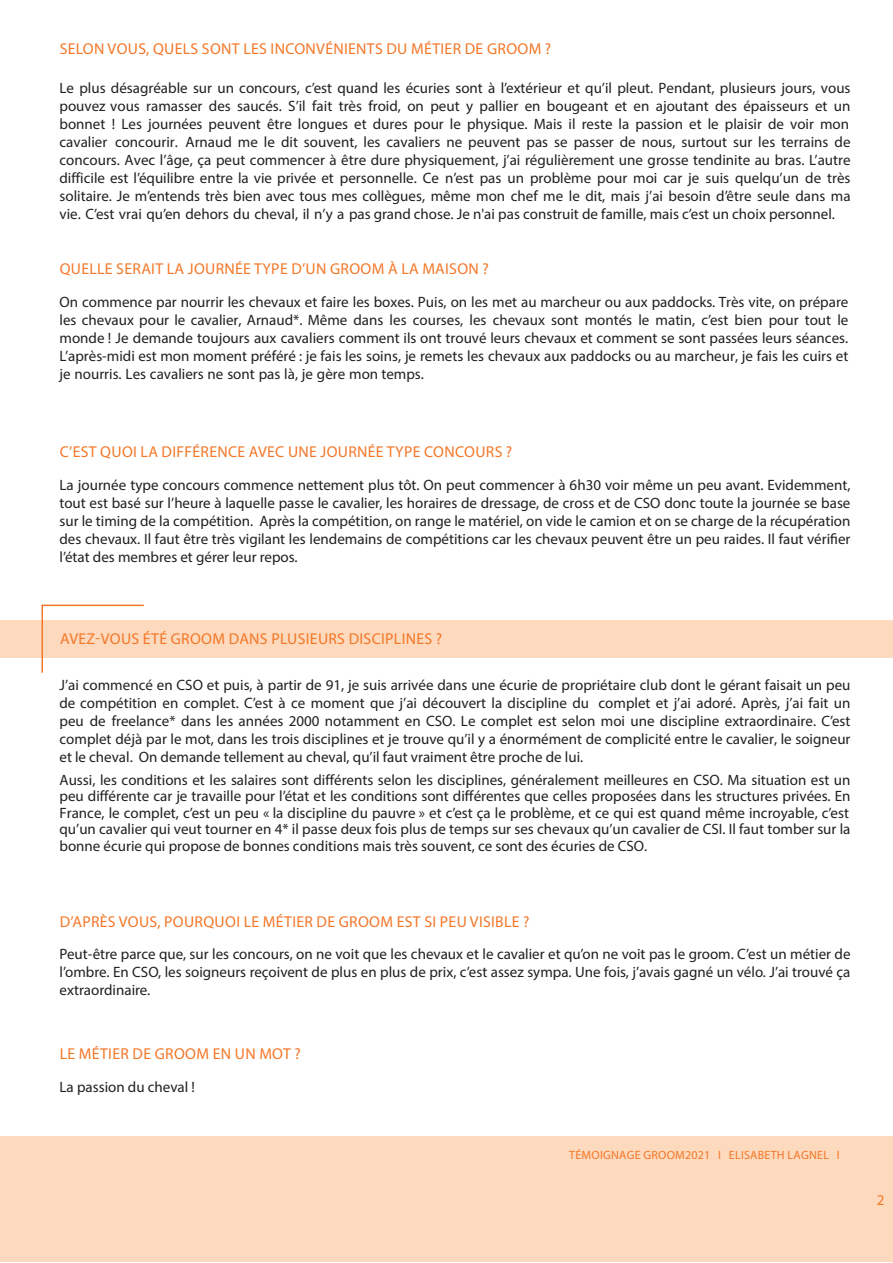
<style>
.page{position:relative;width:893px;height:1263px;background:#fff}
.page>*{position:absolute;margin:0;border:0;box-sizing:border-box;transform-origin:0 0}
.Paragraphe_aplat_col{font:15.75px "Myriad Pro";letter-spacing:.02em;color:#f47728}
.t1{font:15px/18px "Myriad Pro";color:#231f20;text-align:justify}
.t2{font:15px "Myriad Pro";color:#f47728}
.t3{font:12px "Myriad Pro";letter-spacing:.02em;color:#f47728}
</style>
<div class="page">
<div style="left:0;top:1136px;width:893px;height:125px;background:#fdd9bd"></div>
<div style="left:0;top:620px;width:893px;height:37px;background:#fdd9bd"></div>
<hr style="left:42px;top:605px;width:102px;height:1px;background:#f47728">
<hr style="left:42px;top:605px;width:1px;height:68px;background:#f47728">
<p class="Paragraphe_aplat_col" style="left:60px;top:39px;width:493px">SELON VOUS, QUELS SONT LES INCONVÉNIENTS DU MÉTIER DE GROOM ?</p>
<p class="t1" style="left:60px;top:79px;width:792px">Le plus désagréable sur un concours, c’est quand les écuries sont à l’extérieur et qu’il pleut. Pendant, plusieurs jours, vous pouvez vous ramasser des saucés. S’il fait très froid, on peut y pallier en bougeant et en ajoutant des épaisseurs et un bonnet ! Les journées peuvent être longues et dures pour le physique. Mais il reste la passion et le plaisir de voir mon cavalier concourir. Arnaud me le dit souvent, les cavaliers ne peuvent pas se passer de nous, surtout sur les terrains de concours. Avec l’âge, ça peut commencer à être dure physiquement, j’ai régulièrement une grosse tendinite au bras. L’autre difficile est l’équilibre entre la vie privée et personnelle. Ce n’est pas un problème pour moi car je suis quelqu’un de très solitaire. Je m’entends très bien avec tous mes collègues, même mon chef me le dit, mais j’ai besoin d’être seule dans ma vie. C’est vrai qu’en dehors du cheval, il n’y a pas grand chose. Je n'ai pas construit de famille, mais c’est un choix personnel.</p>
<p class="Paragraphe_aplat_col" style="left:60px;top:259px;width:431px">QUELLE SERAIT LA JOURNÉE TYPE D’UN GROOM À LA MAISON ?</p>
<p class="t1" style="left:60px;top:292px;width:790px">On commence par nourrir les chevaux et faire les boxes. Puis, on les met au marcheur ou aux paddocks. Très vite, on prépare les chevaux pour le cavalier, Arnaud*. Même dans les courses, les chevaux sont montés le matin, c’est bien pour tout le monde ! Je demande toujours aux cavaliers comment ils ont trouvé leurs chevaux et comment se sont passées leurs séances.<br>L’après-midi est mon moment préféré : je fais les soins, je remets les chevaux aux paddocks ou au marcheur, je fais les cuirs et je nourris. Les cavaliers ne sont pas là, je gère mon temps.</p>
<p class="Paragraphe_aplat_col" style="left:60px;top:442px;width:454px">C’EST QUOI LA DIFFÉRENCE AVEC UNE JOURNÉE TYPE CONCOURS ?</p>
<p class="t1" style="left:60px;top:475px;width:792px">La journée type concours commence nettement plus tôt. On peut commencer à 6h30 voir même un peu avant. Evidemment, tout est basé sur l’heure à laquelle passe le cavalier, les horaires de dressage, de cross et de CSO donc toute la journée se base sur le timing de la compétition. Après la compétition, on range le matériel, on vide le camion et on se charge de la récupération des chevaux. Il faut être très vigilant les lendemains de compétitions car les chevaux peuvent être un peu raides. Il faut vérifier l’état des membres et gérer leur repos.</p>
<p class="Paragraphe_aplat_col" style="left:60px;top:629px;width:383px">AVEZ-VOUS ÉTÉ GROOM DANS PLUSIEURS DISCIPLINES ?</p>
<p class="t1" style="left:60px;top:676px;width:792px">J’ai commencé en CSO et puis, à partir de 91, je suis arrivée dans une écurie de propriétaire club dont le gérant faisait un peu de compétition en complet. C’est à ce moment que j’ai découvert la discipline du complet et j’ai adoré. Après, j’ai fait un peu de freelance* dans les années 2000 notamment en CSO. Le complet est selon moi une discipline extraordinaire. C’est complet déjà par le mot, dans les trois disciplines et je trouve qu’il y a énormément de complicité entre le cavalier, le soigneur et le cheval. On demande tellement au cheval, qu’il faut vraiment être proche de lui.</p>
<p class="t1" style="left:60px;top:771px;width:792px;line-height:16.5px">Aussi, les conditions et les salaires sont différents selon les disciplines, généralement meilleures en CSO. Ma situation est un peu différente car je travaille pour l’état et les conditions sont différentes que celles proposées dans les structures privées. En France, le complet, c’est un peu « la discipline du pauvre » et c’est ça le problème, et ce qui est quand même incroyable, c’est qu’un cavalier qui veut tourner en 4* il passe deux fois plus de temps sur ses chevaux qu’un cavalier de CSI. Il faut tomber sur la bonne écurie qui propose de bonnes conditions mais très souvent, ce sont des écuries de CSO.</p>
<p class="Paragraphe_aplat_col" style="left:60px;top:912px;width:471px">D’APRÈS VOUS, POURQUOI LE MÉTIER DE GROOM EST SI PEU VISIBLE ?</p>
<p class="t1" style="left:60px;top:945px;width:792px">Peut-être parce que, sur les concours, on ne voit que les chevaux et le cavalier et qu’on ne voit pas le groom. C’est un métier de l’ombre. En CSO, les soigneurs reçoivent de plus en plus de prix, c’est assez sympa. Une fois, j’avais gagné un vélo. J’ai trouvé ça extraordinaire.</p>
<p class="Paragraphe_aplat_col" style="left:60px;top:1044px;width:243px">LE MÉTIER DE GROOM EN UN MOT ?</p>
<p class="t1" style="left:60px;top:1077px;width:137px">La passion du cheval !</p>
<p class="t3" style="left:569px;top:1148px;width:272px">TÉMOIGNAGE GROOM2021 I ELISABETH LAGNEL I</p>
<p class="t2" style="left:877px;top:1191px;width:9px">2</p>
</div>
